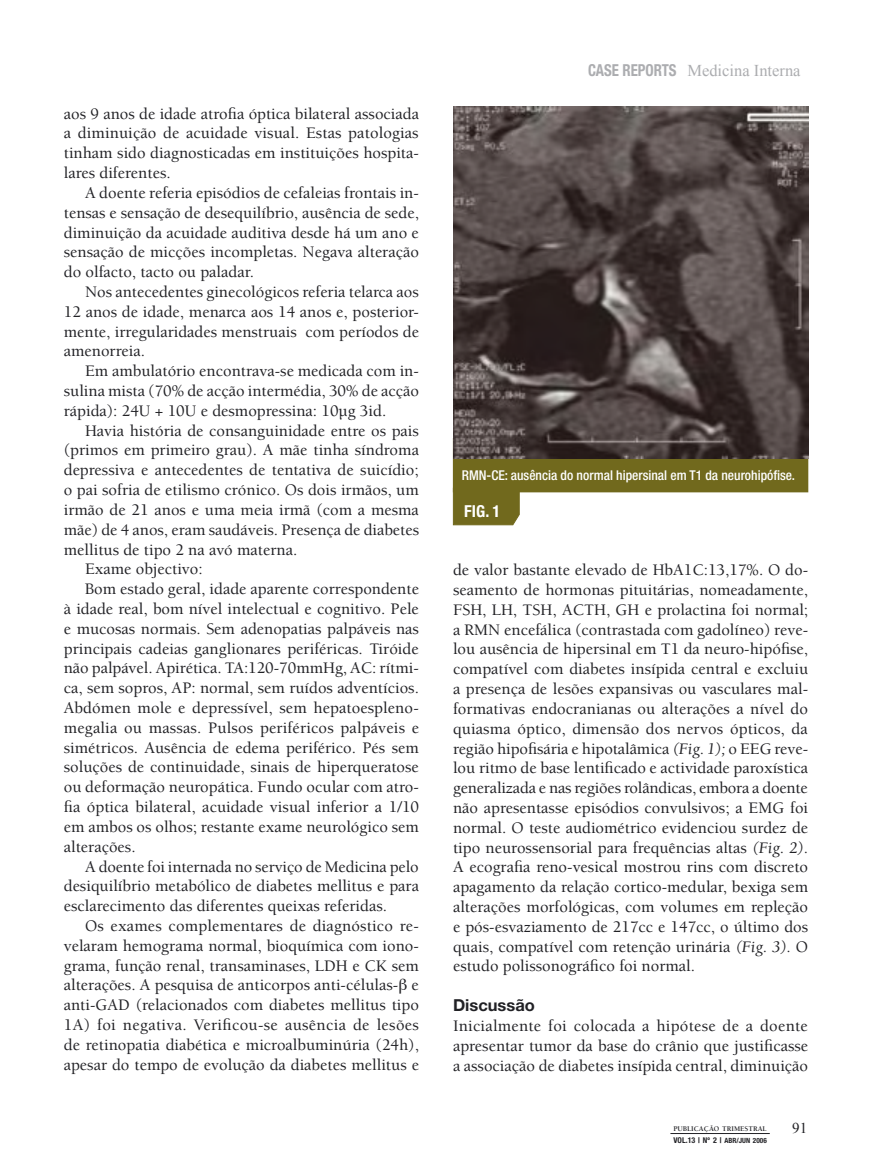
<style>
.page{position:relative;width:872px;height:1170px;background:#fff}
.page>*{position:absolute;margin:0;border:0;box-sizing:border-box;transform-origin:0 0}
.Texto{font:500 16.5px/19.8px "Berkeley";color:#212125;text-align:justify}
.Texto_1_Parag{font:500 16.5px/19.8px "Berkeley";color:#212125;text-align:justify}
.t1{font:16.5px "Times New Roman";color:#acadb0}
.Sub_Tit_1{font:700 16.5px "Helvetica Neue";color:#212125}
.t2{font:700 condensed 16.5px "Helvetica Neue";color:#fff}
.t3{font:15px "Times New Roman";color:#212125}
.Leg_Fig{font:500 condensed 13.5px "Helvetica Neue";color:#fff}
.t4{font:700 condensed 7.95px "Helvetica Neue";letter-spacing:.005em;color:#212125}
.t5{font:700 7.35px "Berkeley";color:#212125}
.s1{font-family:"Helvetica Neue";font-weight:700;font-stretch:condensed}
.s2{font-weight:400;font-style:italic}
.s3{font-size:7.2px}
</style>
<div class="page">
<hr style="left:670px;top:1133px;width:99px;height:1px;background:#212125">
<div style="left:453px;top:438px;width:354px;height:54px;background:#71691d"></div>
<svg style="left:452px;top:485px;width:68px;height:40px"></svg>
<img style="left:453px;top:106px;width:355px;height:352px">
<p class="Texto" style="left:64px;top:104px;width:357px">aos 9 anos de idade atrofia óptica bilateral associada a diminuição de acuidade visual. Estas patologias tinham sido diagnosticadas em instituições hospita&shy;lares diferentes.</p>
<p class="Texto" style="left:64px;top:183px;width:357px;text-indent:21px">A doente referia episódios de cefaleias frontais in&shy;tensas e sensação de desequilíbrio, ausência de sede, diminuição da acuidade auditiva desde há um ano e sensação de micções incompletas. Negava alteração do olfacto, tacto ou paladar.</p>
<p class="Texto" style="left:64px;top:282px;width:357px;text-indent:21px">Nos antecedentes ginecológicos referia telarca aos 12 anos de idade, menarca aos 14 anos e, posterior&shy;mente, irregularidades menstruais com períodos de amenorreia.</p>
<p class="Texto" style="left:64px;top:361px;width:357px;text-indent:21px">Em ambulatório encontrava-se medicada com in&shy;sulina mista (70% de acção intermédia, 30% de acção rápida): 24U + 10U e desmopressina: 10µg 3id.</p>
<p class="Texto" style="left:64px;top:421px;width:357px;text-indent:21px">Havia história de consanguinidade entre os pais (primos em primeiro grau). A mãe tinha síndroma depressiva e antecedentes de tentativa de suicídio; o pai sofria de etilismo crónico. Os dois irmãos, um irmão de 21 anos e uma meia irmã (com a mesma mãe) de 4 anos, eram saudáveis. Presença de diabetes mellitus de tipo 2 na avó materna.</p>
<p class="Texto" style="left:85px;top:559px;width:119px">Exame objectivo:</p>
<p class="Texto" style="left:64px;top:579px;width:357px;text-indent:21px">Bom estado geral, idade aparente correspondente à idade real, bom nível intelectual e cognitivo. Pele e mucosas normais. Sem adenopatias palpáveis nas principais cadeias ganglionares periféricas. Tiróide não palpável. Apirética. TA:120-70mmHg, AC: rítmi&shy;ca, sem sopros, AP: normal, sem ruídos adventícios.<br>Abdómen mole e depressível, sem hepatoespleno&shy;megalia ou massas. Pulsos periféricos palpáveis e simétricos. Ausência de edema periférico. Pés sem soluções de continuidade, sinais de hiperqueratose ou deformação neuropática. Fundo ocular com atro&shy;fia óptica bilateral, acuidade visual inferior a 1/10 em ambos os olhos; restante exame neurológico sem alterações.</p>
<p class="Texto" style="left:64px;top:856px;width:357px;text-indent:21px">A doente foi internada no serviço de Medicina pelo desiquilíbrio metabólico de diabetes mellitus e para esclarecimento das diferentes queixas referidas.</p>
<p class="Texto" style="left:64px;top:916px;width:357px;text-indent:21px">Os exames complementares de diagnóstico re&shy;velaram hemograma normal, bioquímica com iono&shy;grama, função renal, transaminases, LDH e CK sem alterações. A pesquisa de anticorpos anti-células- e anti-GAD (relacionados com diabetes mellitus tipo 1A) foi negativa. Verificou-se ausência de lesões de retinopatia diabética e microalbuminúria (24h), apesar do tempo de evolução da diabetes mellitus e</p>
<p class="t1" style="left:588px;top:61px;width:214px"><span class="s1">CASE REPORTS</span> Medicina Interna</p>
<p class="Leg_Fig" style="left:462px;top:467px;width:334px">RMN-CE: ausência do normal hipersinal em T1 da neurohipófise.</p>
<p class="t2" style="left:464px;top:501px;width:38px">FIG. 1</p>
<p class="Texto" style="left:453px;top:560px;width:357px">de valor bastante elevado de HbA1C:13,17%. O do&shy;seamento de hormonas pituitárias, nomeadamente, FSH, LH, TSH, ACTH, GH e prolactina foi normal; a RMN encefálica (contrastada com gadolíneo) reve&shy;lou ausência de hipersinal em T1 da neuro-hipófise, compatível com diabetes insípida central e excluiu a presença de lesões expansivas ou vasculares mal&shy;formativas endocranianas ou alterações a nível do quiasma óptico, dimensão dos nervos ópticos, da região hipofisária e hipotalâmica <span class="s2">(Fig. 1);</span> o EEG reve&shy;lou ritmo de base lentificado e actividade paroxística generalizada e nas regiões rolândicas, embora a doente não apresentasse episódios convulsivos; a EMG foi normal. O teste audiométrico evidenciou surdez de tipo neurossensorial para frequências altas <span class="s2">(Fig. 2).<br></span>A ecografia reno-vesical mostrou rins com discreto apagamento da relação cortico-medular, bexiga sem alterações morfológicas, com volumes em repleção e pós-esvaziamento de 217cc e 147cc, o último dos quais, compatível com retenção urinária <span class="s2">(Fig. 3).</span> O estudo polissonográfico foi normal.</p>
<p class="Sub_Tit_1" style="left:453px;top:994px;width:83px">Discussão</p>
<p class="Texto_1_Parag" style="left:453px;top:1016px;width:357px">Inicialmente foi colocada a hipótese de a doente apresentar tumor da base do crânio que justificasse a associação de diabetes insípida central, diminuição</p>
<p class="t5" style="left:673px;top:1124px;width:95px">PUBLICAÇÃO TRIMESTRAL</p>
<p class="t3" style="left:792px;top:1118px;width:16px">91</p>
<p class="t4" style="left:673px;top:1134px;width:95px">VOL.13 | Nº 2 | <span class="s3">ABR/JUN 2006</span></p>
</div>
